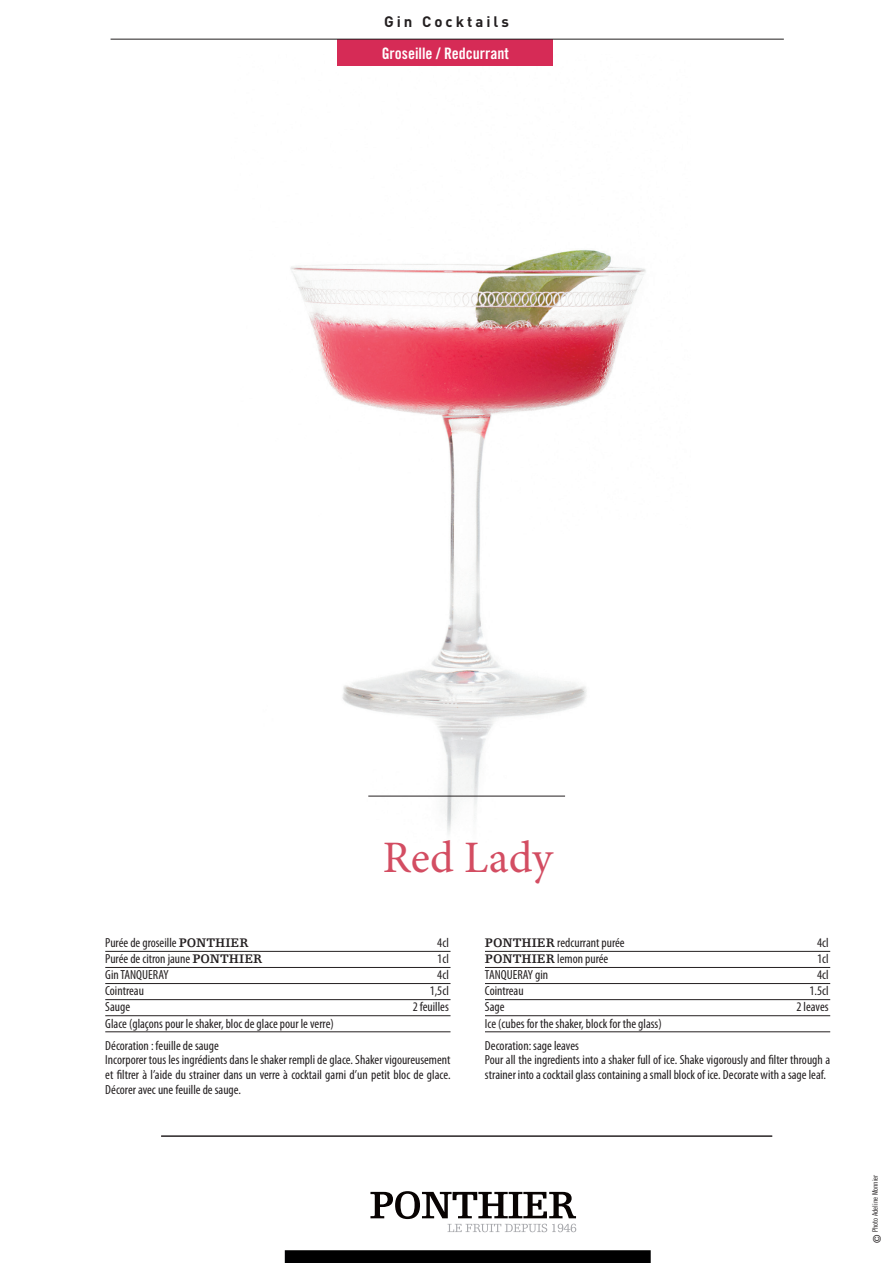
<style>
.page{position:relative;width:893px;height:1263px;background:#fff}
.page>*{position:absolute;margin:0;border:0;box-sizing:border-box;transform-origin:0 0}
.t1{font:45px "Minion Pro";letter-spacing:.005em;color:#d34d62}
.t2{font:15.75px "Trade Gothic Bold Cond Twenty";color:#fff}
.t3{font:700 15px "DIN";letter-spacing:.2em;color:#231f20}
.t4{font:condensed 13.2px/14.5px "Myriad Pro";color:#231f20}
.t5{font:7.5px "Trade Gothic Cond Eighteen";color:#231f20}
.s1{font-family:"Egyptienne F";font-weight:700;font-stretch:normal}
.s2{font-size:10.5px}
</style>
<div class="page">
<div style="left:285px;top:1250px;width:366px;height:13px;background:#000001"></div>
<svg style="left:370px;top:1191px;width:206px;height:41px"></svg>
<img style="left:290px;top:65px;width:356px;height:769px">
<div style="left:337px;top:39px;width:216px;height:26px;background:#d62b56"></div>
<hr style="left:368px;top:796px;width:197px;height:1px;background:#231f20">
<hr style="left:161px;top:1136px;width:611px;height:1px;background:#231f20">
<hr style="left:105px;top:951px;width:345px;height:1px;background:#231f20">
<hr style="left:105px;top:967px;width:345px;height:1px;background:#231f20">
<hr style="left:105px;top:983px;width:345px;height:1px;background:#231f20">
<hr style="left:105px;top:999px;width:345px;height:1px;background:#231f20">
<hr style="left:105px;top:1015px;width:345px;height:1px;background:#231f20">
<hr style="left:105px;top:1031px;width:345px;height:1px;background:#231f20">
<hr style="left:485px;top:951px;width:345px;height:1px;background:#231f20">
<hr style="left:485px;top:967px;width:345px;height:1px;background:#231f20">
<hr style="left:485px;top:983px;width:345px;height:1px;background:#231f20">
<hr style="left:485px;top:999px;width:345px;height:1px;background:#231f20">
<hr style="left:485px;top:1015px;width:345px;height:1px;background:#231f20">
<hr style="left:485px;top:1031px;width:345px;height:1px;background:#231f20">
<hr style="left:111px;top:39px;width:673px;height:1px;background:#231f20">
<p class="t3" style="left:384px;top:12px;width:126px">Gin Cocktails</p>
<p class="t2" style="left:382px;top:43px;width:129px">Groseille / Redcurrant</p>
<h1 class="t1" style="left:383px;top:827px;width:172px">Red Lady</h1>
<p class="t4" style="left:105px;top:935px;width:145px">Purée de groseille <span class="s1">PONTHIER</span></p>
<p class="t4" style="left:437px;top:935px;width:13px">4cl</p>
<p class="t4" style="left:105px;top:951px;width:159px">Purée de citron jaune <span class="s1">PONTHIER</span></p>
<p class="t4" style="left:437px;top:951px;width:13px">1cl</p>
<p class="t4" style="left:105px;top:967px;width:65px">Gin TANQUERAY</p>
<p class="t4" style="left:437px;top:967px;width:13px">4cl</p>
<p class="t4" style="left:105px;top:983px;width:40px">Cointreau</p>
<p class="t4" style="left:430px;top:983px;width:21px">1,5cl</p>
<p class="t4" style="left:105px;top:999px;width:26px">Sauge</p>
<p class="t4" style="left:413px;top:999px;width:38px">2 feuilles</p>
<p class="t4" style="left:105px;top:1012px;width:230px;line-height:22.2px">Glace (glaçons pour le shaker, bloc de glace pour le verre)<br>Décoration : feuille de sauge</p>
<p class="t4" style="left:105px;top:1052px;width:347px;text-align:justify">Incorporer tous les ingrédients dans le shaker rempli de glace. Shaker vigoureusement et filtrer à l’aide du strainer dans un verre à cocktail garni d’un petit bloc de glace.<br>Décorer avec une feuille de sauge.</p>
<p class="t4" style="left:485px;top:935px;width:141px"><span class="s1">PONTHIER</span> redcurrant purée</p>
<p class="t4" style="left:817px;top:935px;width:13px">4cl</p>
<p class="t4" style="left:485px;top:951px;width:125px"><span class="s1">PONTHIER</span> lemon purée</p>
<p class="t4" style="left:817px;top:951px;width:13px">1cl</p>
<p class="t4" style="left:485px;top:967px;width:65px">TANQUERAY gin</p>
<p class="t4" style="left:817px;top:967px;width:13px">4cl</p>
<p class="t4" style="left:485px;top:983px;width:40px">Cointreau</p>
<p class="t4" style="left:809px;top:983px;width:21px">1.5cl</p>
<p class="t4" style="left:485px;top:999px;width:21px">Sage</p>
<p class="t4" style="left:796px;top:999px;width:34px">2 leaves</p>
<p class="t4" style="left:485px;top:1012px;width:178px;line-height:22.2px">Ice (cubes for the shaker, block for the glass)<br>Decoration: sage leaves</p>
<p class="t4" style="left:485px;top:1052px;width:347px">Pour all the ingredients into a shaker full of ice. Shake vigorously and filter through a strainer into a cocktail glass containing a small block of ice. Decorate with a sage leaf.</p>
<p class="t5" style="left:870px;top:1243px;width:70px;rotate:-90deg"><span class="s2">©</span> Photo Adeline Monnier</p>
</div>
